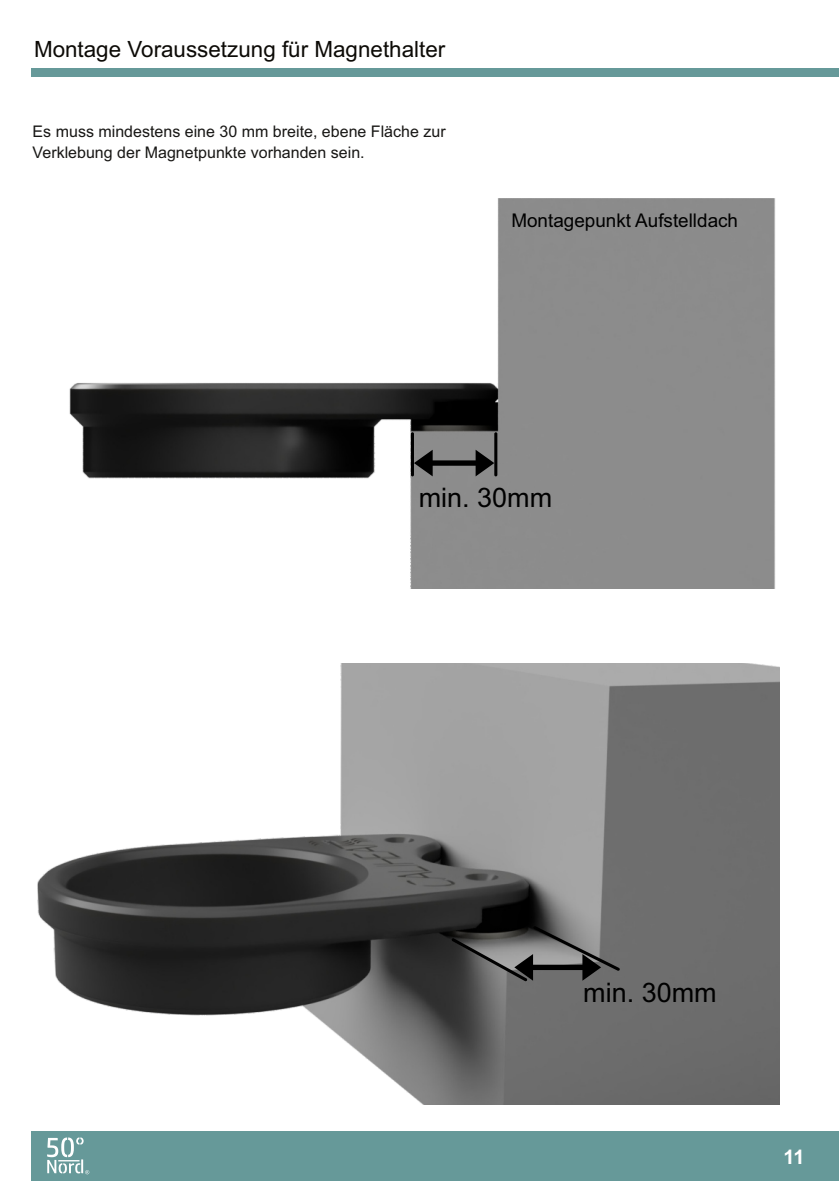
<style>
.page{position:relative;width:840px;height:1191px;background:#fff}
.page>*{position:absolute;margin:0;border:0;box-sizing:border-box;transform-origin:0 0}
.t1{font:27px "Arial";color:#000}
.t2{font:22.4px "Arial";color:#0c0a06}
.t3{font:700 20px "Arial";color:#fff}
.t4{font:18.8px "Arial";color:#000}
.t5{font:16px/21.4px "Arial";color:#181715}
</style>
<div class="page">
<img style="left:37px;top:663px;width:742px;height:441px">
<img style="left:69px;top:199px;width:707px;height:389px">
<svg style="left:451px;top:926px;width:168px;height:55px;background:#5d5d5d"></svg>
<svg style="left:410px;top:432px;width:4px;height:44px"></svg>
<svg style="left:414px;top:450px;width:80px;height:26px;background:#5a5a5a"></svg>
<hr style="left:494px;top:432px;width:3px;height:44px;background:#000;border-radius:2px">
<div style="left:31px;top:1131px;width:806px;height:49px;background:#699"></div>
<div style="left:31px;top:69px;width:806px;height:8px;background:#699"></div>
<svg style="left:47px;top:1137px;width:42px;height:37px"></svg>
<h2 class="t2" style="left:34px;top:41px;width:412px">Montage Voraussetzung für Magnethalter</h2>
<p class="t5" style="left:33px;top:122px;width:414px">Es muss mindestens eine 30 mm breite, ebene Fläche zur<br>Verklebung der Magnetpunkte vorhanden sein.</p>
<p class="t4" style="left:511px;top:214px;width:228px">Montagepunkt Aufstelldach</p>
<h1 class="t1" style="left:418px;top:487px;width:135px">min. 30mm</h1>
<h1 class="t1" style="left:583px;top:982px;width:135px">min. 30mm</h1>
<p class="t3" style="left:783px;top:1149px;width:23px">11</p>
</div>
